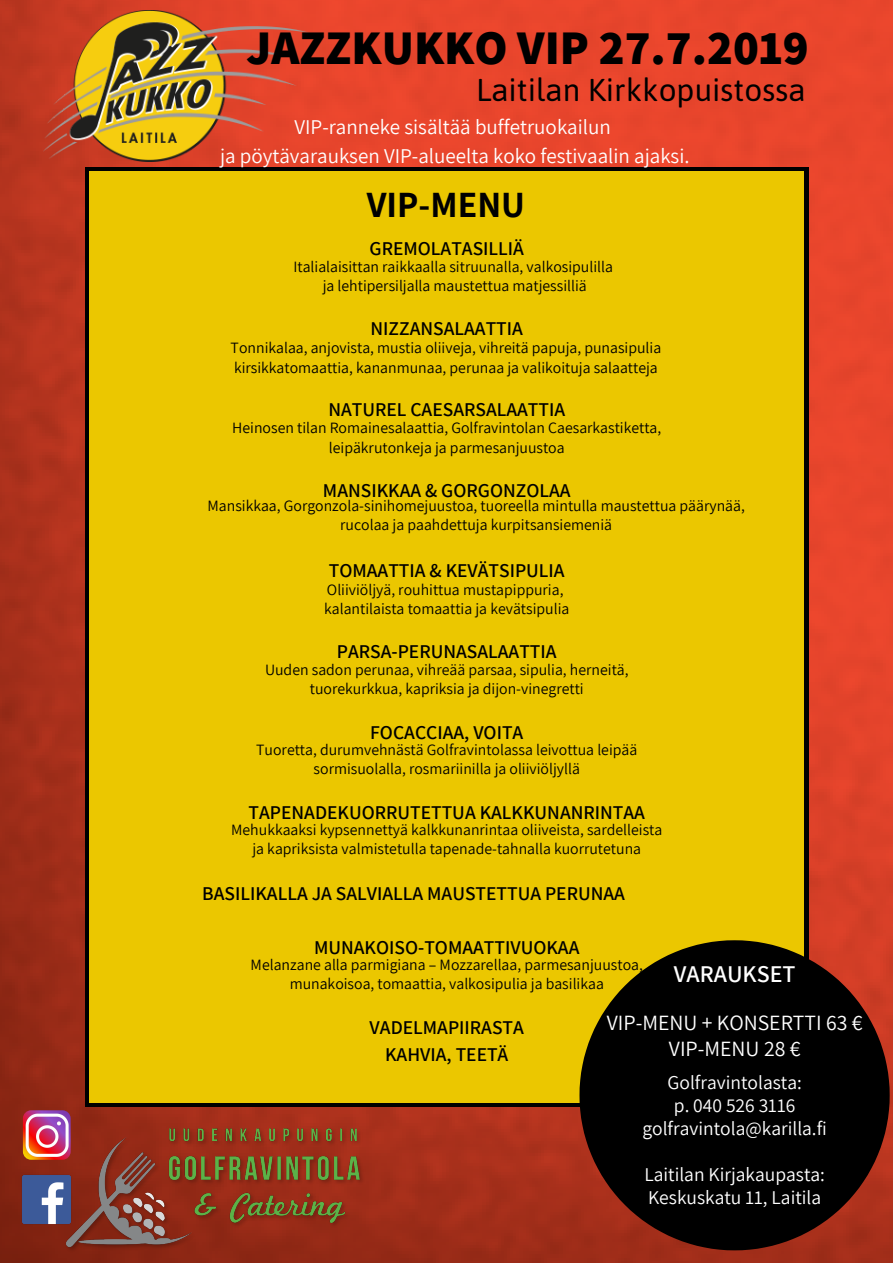
<style>
.page{position:relative;width:893px;height:1263px;background:#fff}
.page>*{position:absolute;margin:0;border:0;box-sizing:border-box;transform-origin:0 0}
.t1{font:800 48px "Assistant";color:#000}
.t2{font:700 36px "Assistant";color:#000}
.t3{font:31.5px "Asap";color:#000}
.t4{font:600 24px "Assistant";color:#fff}
.t5{font:21.75px/25.9px "Assistant";color:#fff;text-align:center}
.t6{font:21px/29.2px "Assistant";color:#fff;text-align:center}
.t7{font:600 19.5px/26.8px "Assistant";color:#000;text-align:center}
.t8{font:19.5px/23.1px "Assistant";color:#fff;text-align:center}
.t9{font:15.75px/19.4px "Assistant";color:#000;text-align:center}
</style>
<div class="page">
<img style="left:0;top:0;width:893px;height:1263px">
<div style="left:89px;top:171px;width:715px;height:931px;background:#ebc700"></div>
<img style="left:43px;top:10px;width:265px;height:151px">
<img style="left:47px;top:1110px;width:332px;height:153px">
<img style="left:22px;top:1174px;width:50px;height:50px">
<img style="left:23px;top:1110px;width:48px;height:50px;border-radius:8px">
<svg style="left:579px;top:940px;width:310px;height:310px;background:#2a1404"></svg>
<h1 class="t1" style="left:246px;top:15px;width:563px">JAZZKUKKO VIP 27.7.2019</h1>
<h3 class="t3" style="left:476px;top:71px;width:331px">Laitilan Kirkkopuistossa</h3>
<h3 class="t6" style="left:220px;top:112px;width:471px">VIP-ranneke sisältää buffetruokailun<br>ja pöytävarauksen VIP-alueelta koko festivaalin ajaksi.</h3>
<h2 class="t2" style="left:367px;top:180px;width:160px">VIP-MENU</h2>
<p class="t7" style="left:369px;top:234px;width:156px">GREMOLATASILLIÄ</p>
<p class="t9" style="left:293px;top:256px;width:321px">Italialaisittan raikkaalla sitruunalla, valkosipulilla ja lehtipersiljalla maustettua matjessilliä</p>
<p class="t7" style="left:370px;top:315px;width:154px">NIZZANSALAATTIA</p>
<p class="t9" style="left:231px;top:338px;width:432px;text-align:left">Tonnikalaa, anjovista, mustia oliiveja, vihreitä papuja, punasipulia kirsikkatomaattia, kananmunaa, perunaa ja valikoituja salaatteja</p>
<p class="t7" style="left:328px;top:395px;width:238px">NATUREL CAESARSALAATTIA</p>
<p class="t9" style="left:232px;top:418px;width:430px">Heinosen tilan Romainesalaattia, Golfravintolan Caesarkastiketta, leipäkrutonkeja ja parmesanjuustoa</p>
<p class="t7" style="left:323px;top:476px;width:249px">MANSIKKAA &amp; GORGONZOLAA</p>
<p class="t9" style="left:207px;top:495px;width:539px">Mansikkaa, Gorgonzola-sinihomejuustoa, tuoreella mintulla maustettua päärynää, rucolaa ja paahdettuja kurpitsansiemeniä</p>
<p class="t7" style="left:329px;top:557px;width:237px">TOMAATTIA &amp; KEVÄTSIPULIA</p>
<p class="t9" style="left:324px;top:579px;width:247px;text-align:left">Oliiviöljyä, rouhittua mustapippuria, kalantilaista tomaattia ja kevätsipulia</p>
<p class="t7" style="left:337px;top:637px;width:221px">PARSA-PERUNASALAATTIA</p>
<p class="t9" style="left:265px;top:659px;width:365px">Uuden sadon perunaa, vihreää parsaa, sipulia, herneitä, tuorekurkkua, kapriksia ja dijon-vinegretti</p>
<p class="t7" style="left:370px;top:718px;width:155px">FOCACCIAA, VOITA</p>
<p class="t9" style="left:256px;top:739px;width:382px">Tuoretta, durumvehnästä Golfravintolassa leivottua leipää sormisuolalla, rosmariinilla ja oliiviöljyllä</p>
<p class="t7" style="left:248px;top:798px;width:398px">TAPENADEKUORRUTETTUA KALKKUNANRINTAA</p>
<p class="t9" style="left:231px;top:819px;width:433px">Mehukkaaksi kypsennettyä kalkkunanrintaa oliiveista, sardelleista ja kapriksista valmistetulla tapenade-tahnalla kuorrutetuna</p>
<p class="t7" style="left:202px;top:879px;width:424px">BASILIKALLA JA SALVIALLA MAUSTETTUA PERUNAA</p>
<p class="t7" style="left:314px;top:933px;width:267px">MUNAKOISO-TOMAATTIVUOKAA</p>
<p class="t9" style="left:251px;top:954px;width:394px">Melanzane alla parmigiana – Mozzarellaa, parmesanjuustoa, munakoisoa, tomaattia, valkosipulia ja basilikaa</p>
<h3 class="t4" style="left:674px;top:958px;width:123px">VARAUKSET</h3>
<p class="t7" style="left:370px;top:1013px;width:156px">VADELMAPIIRASTA<br>KAHVIA, TEETÄ</p>
<h3 class="t5" style="left:607px;top:1009px;width:257px">VIP-MENU + KONSERTTI 63 €<br>VIP-MENU 28 €</h3>
<p class="t8" style="left:642px;top:1070px;width:186px">Golfravintolasta:<br>p. 040 526 3116 golfravintola@karilla.fi</p>
<p class="t8" style="left:644px;top:1162px;width:182px;text-align:left">Laitilan Kirjakaupasta:<br>Keskuskatu 11, Laitila</p>
</div>
